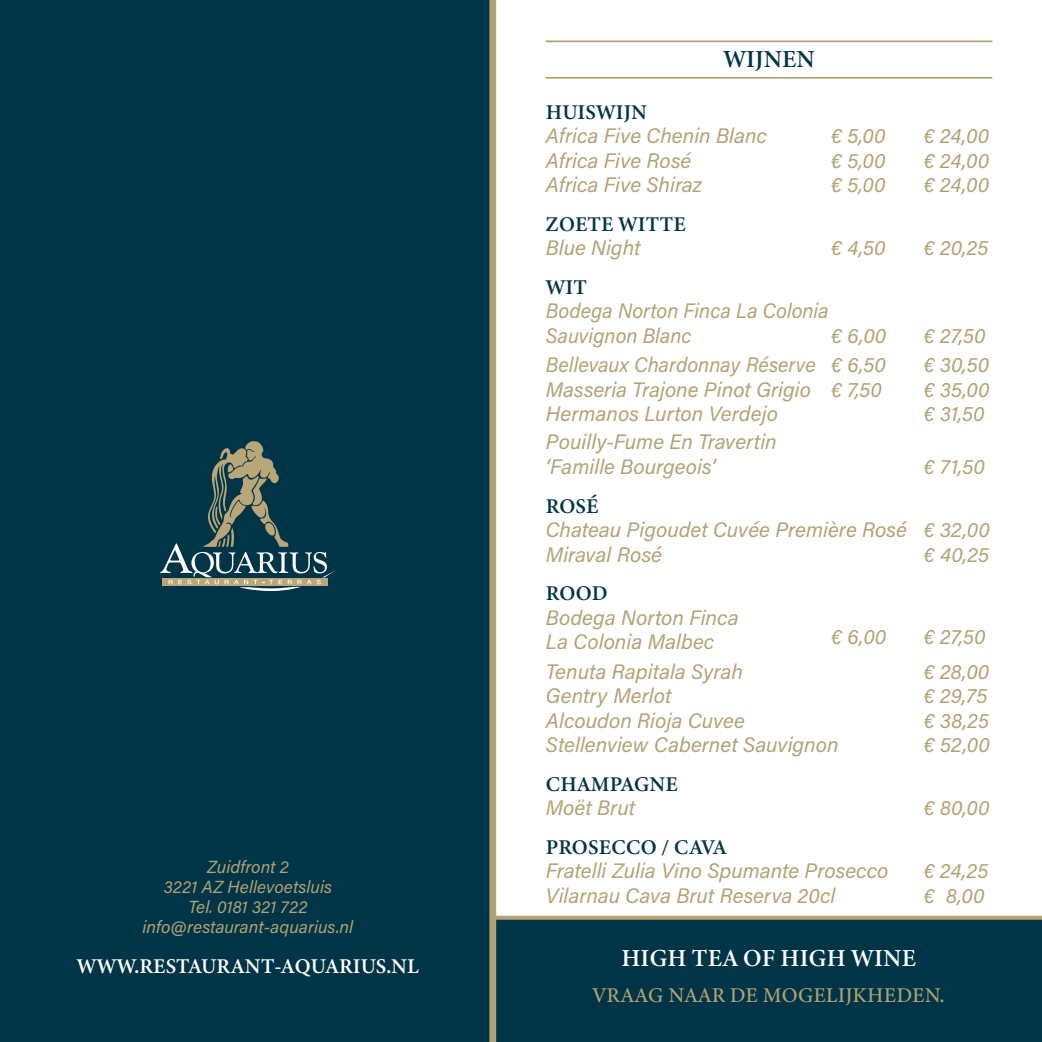
<style>
.page{position:relative;width:1042px;height:1042px;background:#fff}
.page>*{position:absolute;margin:0;border:0;box-sizing:border-box;transform-origin:0 0}
.t1{font:24.5px "Minion Variable Concept";letter-spacing:.005em;color:#fff}
.t2{font:24.5px "Minion Variable Concept";color:#003548}
.t3{font:21px/24.5px "Acumin Variable Concept";color:#b3a274}
.t4{font:21px/24.5px "Acumin Variable Concept";color:#b3a274;scale:.96 1}
.t5{font:21px "Minion Variable Concept";letter-spacing:.005em;color:#003548}
.t6{font:21px "Minion Variable Concept";letter-spacing:.01em;color:#fff}
.t7{font:21px "Minion Variable Concept";letter-spacing:.01em;color:#b3a274}
.t8{font:17.5px/20.1px "Acumin Variable Concept";color:#b3a274;text-align:center}
</style>
<div class="page">
<div style="left:496px;top:915px;width:546px;height:127px;background:#003548"></div>
<div style="left:0;top:0;width:496px;height:1042px;background:#003548"></div>
<svg style="left:160px;top:441px;width:176px;height:150px;background:#2c5259"></svg>
<hr style="left:546px;top:40px;width:446px;height:2px;background:#b3a274">
<hr style="left:546px;top:77px;width:446px;height:2px;background:#b3a274">
<p class="t8" style="left:142px;top:858px;width:212px">Zuidfront 2<br>3221 AZ Hellevoetsluis<br>Tel. 0181 321 722 info@restaurant-aquarius.nl</p>
<p class="t6" style="left:77px;top:954px;width:344px">WWW.RESTAURANT-AQUARIUS.NL</p>
<p class="t2" style="left:723px;top:50px;width:93px">WIJNEN</p>
<p class="t5" style="left:546px;top:100px;width:103px">HUISWIJN</p>
<p class="t3" style="left:546px;top:125px;width:223px">Africa Five Chenin Blanc</p>
<p class="t3" style="left:831px;top:125px;width:56px">€ 5,00</p>
<p class="t3" style="left:924px;top:125px;width:67px">€ 24,00</p>
<p class="t3" style="left:546px;top:150px;width:147px">Africa Five Rosé</p>
<p class="t3" style="left:831px;top:150px;width:56px">€ 5,00</p>
<p class="t3" style="left:924px;top:150px;width:67px">€ 24,00</p>
<p class="t3" style="left:546px;top:174px;width:158px">Africa Five Shiraz</p>
<p class="t3" style="left:831px;top:174px;width:56px">€ 5,00</p>
<p class="t3" style="left:924px;top:174px;width:67px">€ 24,00</p>
<p class="t5" style="left:546px;top:212px;width:142px">ZOETE WITTE</p>
<p class="t3" style="left:546px;top:237px;width:96px">Blue Night</p>
<p class="t3" style="left:831px;top:237px;width:56px">€ 4,50</p>
<p class="t3" style="left:924px;top:237px;width:66px">€ 20,25</p>
<p class="t5" style="left:546px;top:275px;width:43px">WIT</p>
<p class="t4" style="left:546px;top:300px;width:296px">Bodega Norton Finca La Colonia<br>Sauvignon Blanc</p>
<p class="t3" style="left:831px;top:325px;width:57px">€ 6,00</p>
<p class="t3" style="left:924px;top:325px;width:63px">€ 27,50</p>
<p class="t4" style="left:546px;top:354px;width:356px">Bellevaux Chardonnay Réserve € 6,50</p>
<p class="t3" style="left:924px;top:354px;width:67px">€ 30,50</p>
<p class="t3" style="left:546px;top:379px;width:338px">Masseria Trajone Pinot Grigio € 7,50</p>
<p class="t3" style="left:924px;top:379px;width:67px">€ 35,00</p>
<p class="t3" style="left:546px;top:404px;width:234px">Hermanos Lurton Verdejo</p>
<p class="t3" style="left:924px;top:404px;width:62px">€ 31,50</p>
<p class="t3" style="left:546px;top:432px;width:232px">Pouilly-Fume En Travertin ‘Famille Bourgeois’</p>
<p class="t3" style="left:924px;top:456px;width:63px">€ 71,50</p>
<p class="t5" style="left:546px;top:493px;width:54px">ROSÉ</p>
<p class="t3" style="left:546px;top:519px;width:446px">Chateau Pigoudet Cuvée Première Rosé € 32,00<br>Miraval Rosé</p>
<p class="t3" style="left:924px;top:544px;width:66px">€ 40,25</p>
<p class="t5" style="left:546px;top:581px;width:63px">ROOD</p>
<p class="t3" style="left:546px;top:607px;width:194px">Bodega Norton Finca<br>La Colonia Malbec</p>
<p class="t3" style="left:831px;top:626px;width:57px">€ 6,00</p>
<p class="t3" style="left:924px;top:626px;width:63px">€ 27,50</p>
<p class="t3" style="left:546px;top:661px;width:199px">Tenuta Rapitala Syrah</p>
<p class="t3" style="left:924px;top:661px;width:67px">€ 28,00</p>
<p class="t3" style="left:546px;top:685px;width:127px">Gentry Merlot</p>
<p class="t3" style="left:924px;top:685px;width:65px">€ 29,75</p>
<p class="t3" style="left:546px;top:710px;width:200px">Alcoudon Rioja Cuvee</p>
<p class="t3" style="left:924px;top:710px;width:67px">€ 38,25</p>
<p class="t3" style="left:546px;top:734px;width:294px">Stellenview Cabernet Sauvignon</p>
<p class="t3" style="left:924px;top:734px;width:68px">€ 52,00</p>
<p class="t5" style="left:546px;top:772px;width:134px">CHAMPAGNE</p>
<p class="t3" style="left:546px;top:797px;width:91px">Moët Brut</p>
<p class="t3" style="left:924px;top:797px;width:67px">€ 80,00</p>
<p class="t5" style="left:546px;top:835px;width:182px">PROSECCO / CAVA</p>
<p class="t3" style="left:546px;top:860px;width:344px">Fratelli Zulia Vino Spumante Prosecco</p>
<p class="t3" style="left:924px;top:860px;width:66px">€ 24,25</p>
<p class="t3" style="left:546px;top:885px;width:291px">Vilarnau Cava Brut Reserva 20cl</p>
<p class="t3" style="left:924px;top:885px;width:62px">€ 8,00</p>
<p class="t1" style="left:621px;top:949px;width:296px">HIGH TEA OF HIGH WINE</p>
<p class="t7" style="left:593px;top:987px;width:353px">VRAAG NAAR DE MOGELIJKHEDEN.</p>
</div>
